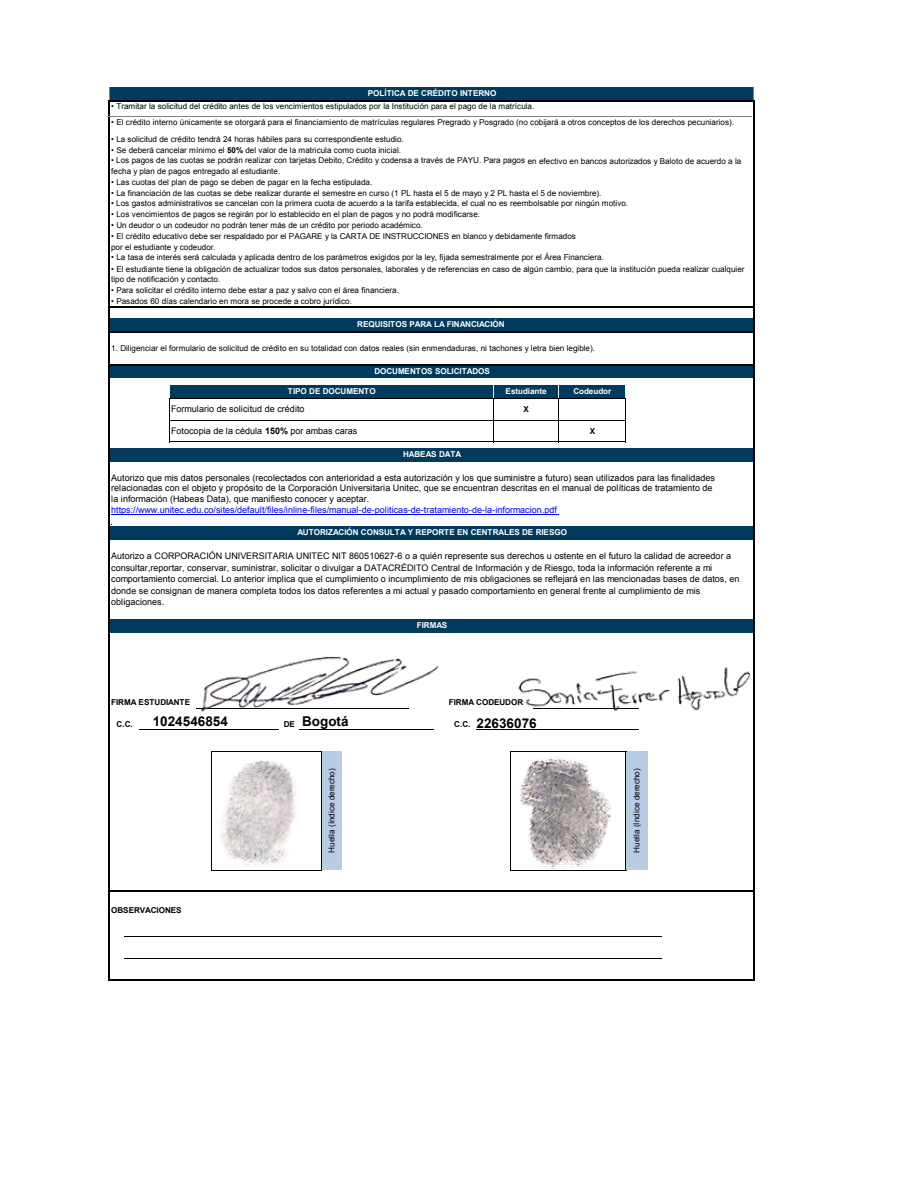
<style>
.page{position:relative;width:918px;height:1188px;background:#fff}
.page>*{position:absolute;margin:0;border:0;box-sizing:border-box;transform-origin:0 0}
.t1{font:700 13.5px "Arial";color:#000}
.t2{font:9px/11.6px "Arial";color:#000}
.t3{font:9px "Arial";color:#00f}
.t4{font:8.1px/10.1px "Arial";color:#000}
.t5{font:700 8.1px "Arial";letter-spacing:-.01em;color:#fff}
.t6{font:700 8.1px "Arial";letter-spacing:-.01em;color:#000}
.s1{font-weight:700}
</style>
<div class="page">
<div style="left:109px;top:87px;width:645px;height:14px;background:#003a5d"></div>
<div style="left:109px;top:318px;width:645px;height:14px;background:#003a5d"></div>
<div style="left:109px;top:365px;width:645px;height:13px;background:#003a5d"></div>
<div style="left:169px;top:384px;width:457px;height:15px;background:#003a5d"></div>
<div style="left:109px;top:448px;width:645px;height:14px;background:#003a5d"></div>
<div style="left:109px;top:526px;width:645px;height:14px;background:#003a5d"></div>
<div style="left:109px;top:619px;width:645px;height:14px;background:#003a5d"></div>
<div style="left:321px;top:751px;width:22px;height:44px;background:#b8cce4"></div>
<div style="left:626px;top:751px;width:22px;height:44px;background:#b8cce4"></div>
<div style="left:321px;top:794px;width:22px;height:44px;background:#b8cce4"></div>
<div style="left:626px;top:794px;width:22px;height:44px;background:#b8cce4"></div>
<div style="left:321px;top:838px;width:22px;height:21px;background:#b8cce4"></div>
<div style="left:626px;top:838px;width:22px;height:21px;background:#b8cce4"></div>
<div style="left:321px;top:859px;width:22px;height:11px;background:#b8cce4"></div>
<div style="left:626px;top:859px;width:22px;height:11px;background:#b8cce4"></div>
<hr style="left:111px;top:514px;width:448px;height:1px;background:#00f">
<svg style="left:109px;top:87px;width:1px;height:13px"></svg>
<svg style="left:753px;top:88px;width:1px;height:12px"></svg>
<hr style="left:109px;top:100px;width:1px;height:206px;background:#000">
<hr style="left:753px;top:102px;width:2px;height:204px;background:#000">
<svg style="left:169px;top:384px;width:1px;height:14px"></svg>
<svg style="left:493px;top:385px;width:1px;height:13px"></svg>
<svg style="left:558px;top:385px;width:1px;height:13px"></svg>
<svg style="left:625px;top:385px;width:1px;height:13px"></svg>
<hr style="left:139px;top:729px;width:139px;height:1px;background:#000">
<hr style="left:300px;top:729px;width:134px;height:1px;background:#000">
<hr style="left:212px;top:751px;width:110px;height:1px;background:#000">
<hr style="left:625px;top:399px;width:1px;height:43px;background:#000">
<hr style="left:212px;top:870px;width:110px;height:1px;background:#000">
<hr style="left:109px;top:306px;width:1px;height:675px;background:#000">
<hr style="left:753px;top:308px;width:2px;height:673px;background:#000">
<hr style="left:169px;top:398px;width:1px;height:44px;background:#000">
<hr style="left:493px;top:399px;width:1px;height:43px;background:#000">
<hr style="left:558px;top:399px;width:1px;height:43px;background:#000">
<hr style="left:625px;top:752px;width:1px;height:119px;background:#000">
<hr style="left:211px;top:751px;width:1px;height:120px;background:#000">
<hr style="left:321px;top:752px;width:1px;height:119px;background:#000">
<hr style="left:510px;top:751px;width:1px;height:120px;background:#000">
<hr style="left:107px;top:116px;width:645px;height:1px;background:#808080">
<hr style="left:110px;top:100px;width:645px;height:2px;background:#000">
<hr style="left:110px;top:306px;width:645px;height:2px;background:#000">
<hr style="left:110px;top:331px;width:645px;height:2px;background:#000">
<hr style="left:110px;top:364px;width:645px;height:2px;background:#000">
<hr style="left:170px;top:384px;width:456px;height:1px;background:#fff">
<hr style="left:170px;top:398px;width:456px;height:1px;background:#000">
<hr style="left:170px;top:420px;width:456px;height:1px;background:#000">
<hr style="left:170px;top:441px;width:456px;height:1px;background:#000">
<hr style="left:477px;top:729px;width:162px;height:1px;background:#000">
<hr style="left:511px;top:751px;width:115px;height:1px;background:#000">
<hr style="left:511px;top:870px;width:115px;height:1px;background:#000">
<hr style="left:110px;top:890px;width:645px;height:2px;background:#000">
<hr style="left:124px;top:936px;width:537px;height:1px;background:#000">
<hr style="left:124px;top:958px;width:537px;height:1px;background:#000">
<hr style="left:110px;top:979px;width:645px;height:2px;background:#000">
<img style="left:196px;top:656px;width:243px;height:57px">
<img style="left:518px;top:667px;width:232px;height:44px">
<img style="left:220px;top:760px;width:77px;height:105px">
<img style="left:520px;top:757px;width:90px;height:112px">
<p class="t5" style="left:368px;top:88px;width:130px">POLÍTICA DE CRÉDITO INTERNO</p>
<p class="t4" style="left:111px;top:101px;width:425px">• Tramitar la solicitud del crédito antes de los vencimientos estipulados por la Institución para el pago de la matrícula.</p>
<p class="t4" style="left:111px;top:118px;width:625px">• El crédito interno únicamente se otorgará para el financiamiento de matrículas regulares Pregrado y Posgrado (no cobijará a otros conceptos de los derechos pecuniarios).</p>
<p class="t4" style="left:111px;top:134px;width:294px">• La solicitud de crédito tendrá 24 horas hábiles para su correspondiente estudio.</p>
<p class="t4" style="left:111px;top:145px;width:291px">• Se deberá cancelar mínimo el <span class="s1">50%</span> del valor de la matricula como cuota inicial.</p>
<p class="t4" style="left:111px;top:177px;width:263px">• Las cuotas del plan de pago se deben de pagar en la fecha estipulada.</p>
<p class="t4" style="left:111px;top:188px;width:492px">• La financiación de las cuotas se debe realizar durante el semestre en curso (1 PL hasta el 5 de mayo y 2 PL hasta el 5 de noviembre).</p>
<p class="t4" style="left:111px;top:199px;width:519px">• Los gastos administrativos se cancelan con la primera cuota de acuerdo a la tarifa establecida, el cual no es reembolsable por ningún motivo.</p>
<p class="t4" style="left:111px;top:209px;width:370px">• Los vencimientos de pagos se regirán por lo establecido en el plan de pagos y no podrá modificarse.</p>
<p class="t4" style="left:111px;top:220px;width:313px">• Un deudor o un codeudor no podrán tener más de un crédito por periodo académico.</p>
<p class="t4" style="left:111px;top:231px;width:466px;line-height:10.8px">• El crédito educativo debe ser respaldado por el PAGARE y la CARTA DE INSTRUCCIONES en blanco y debidamente firmados por el estudiante y codeudor.</p>
<p class="t4" style="left:111px;top:156px;width:632px">• Los pagos de las cuotas se podrán realizar con tarjetas Debito, Crédito y codensa a través de PAYU. Para pagos en efectivo en bancos autorizados y Baloto de acuerdo a la fecha y plan de pagos entregado al estudiante.</p>
<p class="t4" style="left:111px;top:253px;width:494px">• La tasa de interés será calculada y aplicada dentro de los parámetros exigidos por la ley, fijada semestralmente por el Área Financiera.</p>
<p class="t4" style="left:111px;top:285px;width:289px">• Para solicitar el crédito interno debe estar a paz y salvo con el área financiera.</p>
<p class="t4" style="left:111px;top:296px;width:242px">• Pasados 60 días calendario en mora se procede a cobro jurídico.</p>
<p class="t4" style="left:111px;top:264px;width:635px">• El estudiante tiene la obligación de actualizar todos sus datos personales, laborales y de referencias en caso de algún cambio, para que la institución pueda realizar cualquier tipo de notificación y contacto.</p>
<p class="t5" style="left:357px;top:319px;width:149px">REQUISITOS PARA LA FINANCIACIÓN</p>
<p class="t4" style="left:111px;top:343px;width:485px">1. Diligenciar el formulario de solicitud de crédito en su totalidad con datos reales (sin enmendaduras, ni tachones y letra bien legible).</p>
<p class="t5" style="left:374px;top:366px;width:117px">DOCUMENTOS SOLICITADOS</p>
<p class="t5" style="left:288px;top:386px;width:89px">TIPO DE DOCUMENTO</p>
<p class="t5" style="left:506px;top:386px;width:43px">Estudiante</p>
<p class="t5" style="left:573px;top:386px;width:39px">Codeudor</p>
<p class="t2" style="left:171px;top:403px;width:135px">Formulario de solicitud de crédito</p>
<p class="t6" style="left:523px;top:404px;width:7px">X</p>
<p class="t2" style="left:171px;top:425px;width:188px">Fotocopia de la cédula <span class="s1">150%</span> por ambas caras</p>
<p class="t5" style="left:403px;top:449px;width:60px">HABEAS DATA</p>
<p class="t6" style="left:590px;top:425px;width:7px">X</p>
<p class="t2" style="left:111px;top:472px;width:605px;line-height:10.8px">Autorizo que mis datos personales (recolectados con anterioridad a esta autorización y los que suministre a futuro) sean utilizados para las finalidades relacionadas con el objeto y propósito de la Corporación Universitaria Unitec, que se encuentran descritas en el manual de políticas de tratamiento de la información (Habeas Data), que manifiesto conocer y aceptar.</p>
<p class="t3" style="left:111px;top:504px;width:447px">https://www.unitec.edu.co/sites/default/files/inline-files/manual-de-politicas-de-tratamiento-de-la-informacion.pdf</p>
<p class="t5" style="left:297px;top:527px;width:271px">AUTORIZACIÓN CONSULTA Y REPORTE EN CENTRALES DE RIESGO</p>
<p class="t2" style="left:111px;top:550px;width:630px">Autorizo a CORPORACIÓN UNIVERSITARIA UNITEC NIT 860510627-6 o a quién represente sus derechos u ostente en el futuro la calidad de acreedor a consultar,reportar, conservar, suministrar, solicitar o divulgar a DATACRÉDITO Central de Información y de Riesgo, toda la información referente a mi comportamiento comercial. Lo anterior implica que el cumplimiento o incumplimiento de mis obligaciones se reflejará en las mencionadas bases de datos, en donde se consignan de manera completa todos los datos referentes a mi actual y pasado comportamiento en general frente al cumplimiento de mis obligaciones.</p>
<p class="t5" style="left:417px;top:620px;width:32px">FIRMAS</p>
<p class="t6" style="left:111px;top:697px;width:81px">FIRMA ESTUDIANTE</p>
<p class="t6" style="left:449px;top:697px;width:76px">FIRMA CODEUDOR</p>
<p class="t6" style="left:117px;top:719px;width:18px">C.C.</p>
<h1 class="t1" style="left:153px;top:712px;width:77px">1024546854</h1>
<h1 class="t1" style="left:302px;top:712px;width:48px">Bogotá</h1>
<h1 class="t1" style="left:477px;top:715px;width:62px">22636076</h1>
<p class="t6" style="left:454px;top:719px;width:18px">C.C.</p>
<p class="t6" style="left:284px;top:719px;width:13px">DE</p>
<p class="t4" style="left:327px;top:853px;width:86px;rotate:-90deg">Huella (índice derecho)</p>
<p class="t4" style="left:632px;top:853px;width:86px;rotate:-90deg">Huella (índice derecho)</p>
<p class="t6" style="left:111px;top:904px;width:72px">OBSERVACIONES</p>
</div>
